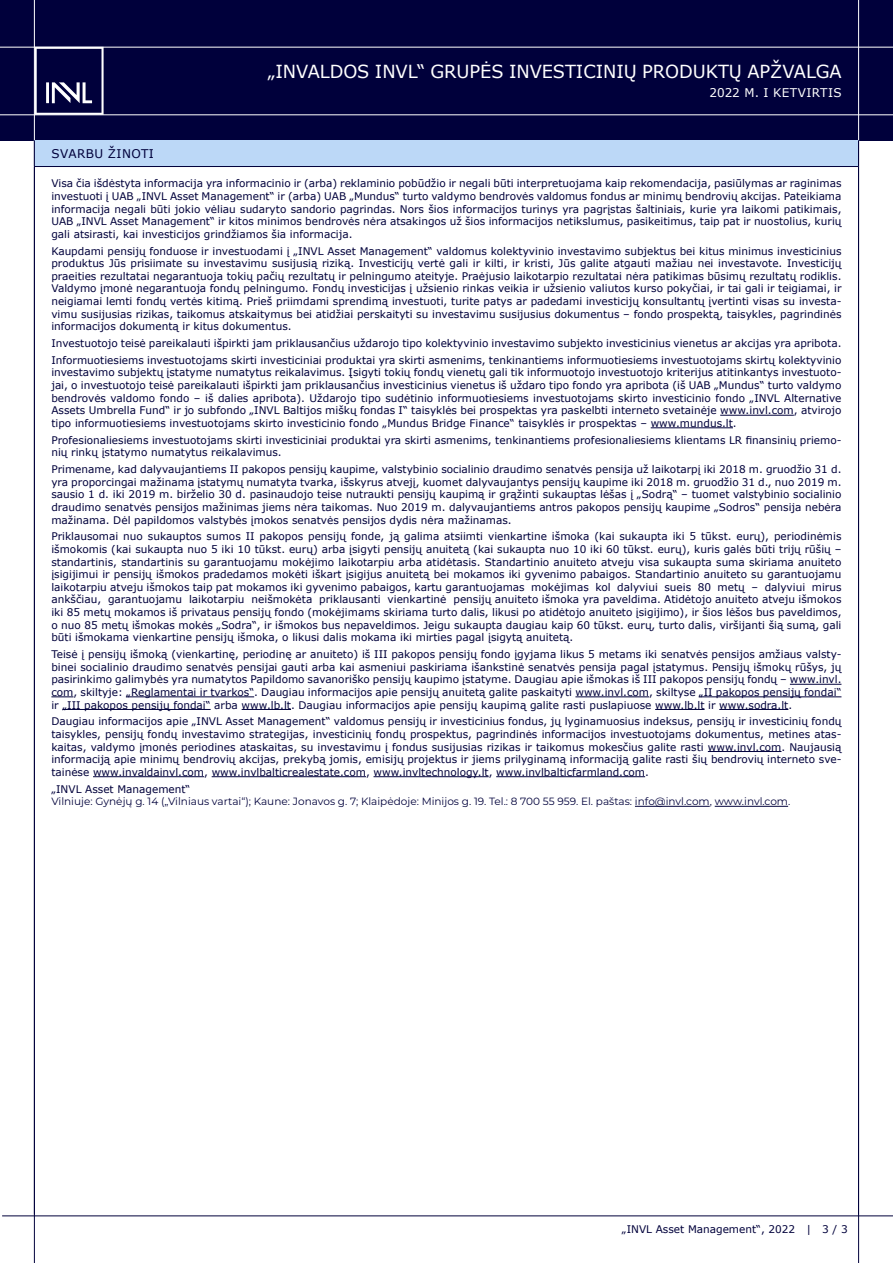
<style>
.page{position:relative;width:893px;height:1263px;background:#fff}
.page>*{position:absolute;margin:0;border:0;box-sizing:border-box;transform-origin:0 0}
.t1{font:18px "Verdana";letter-spacing:-.005em;color:#fff}
.t2{font:12px "Verdana";letter-spacing:.035em;color:#fff}
.antraste{font:12px "Verdana";letter-spacing:.035em;color:#00003b}
.t3{font:10.5px/12.6px "Verdana";color:#00003b;text-align:justify}
.t4{font:10.5px "Montserrat";color:#00003b}
</style>
<div class="page">
<div style="left:0;top:0;width:893px;height:140px;background:#00003b"></div>
<hr style="left:34px;top:0;width:1px;height:1263px;background:#00003b">
<hr style="left:34px;top:0;width:1px;height:141px;background:#fff">
<hr style="left:858px;top:0;width:1px;height:1263px;background:#00003b">
<hr style="left:858px;top:0;width:1px;height:141px;background:#fff">
<hr style="left:2px;top:1215px;width:891px;height:1px;background:#00003b">
<hr style="left:0;top:47px;width:893px;height:1px;background:#fff">
<hr style="left:0;top:114px;width:893px;height:1px;background:#fff">
<svg style="left:35px;top:47px;width:69px;height:68px"></svg>
<div style="left:34px;top:140px;width:824px;height:26px;background:#bcd8f7"></div>
<svg style="left:34px;top:140px;width:1px;height:26px"></svg>
<hr style="left:34px;top:166px;width:825px;height:1px;background:#00003b">
<hr style="left:720px;top:415px;width:74px;height:1px;background:#00003b">
<hr style="left:651px;top:427px;width:82px;height:1px;background:#00003b">
<hr style="left:790px;top:684px;width:51px;height:1px;background:#00003b">
<svg style="left:51px;top:696px;width:22px;height:1px"></svg>
<hr style="left:126px;top:696px;width:128px;height:1px;background:#00003b">
<hr style="left:575px;top:696px;width:74px;height:1px;background:#00003b">
<hr style="left:699px;top:696px;width:142px;height:1px;background:#00003b">
<hr style="left:62px;top:709px;width:149px;height:1px;background:#00003b">
<hr style="left:242px;top:709px;width:49px;height:1px;background:#00003b">
<hr style="left:655px;top:709px;width:49px;height:1px;background:#00003b">
<hr style="left:719px;top:709px;width:69px;height:1px;background:#00003b">
<hr style="left:708px;top:751px;width:73px;height:1px;background:#00003b">
<hr style="left:93px;top:776px;width:111px;height:1px;background:#00003b">
<hr style="left:212px;top:776px;width:154px;height:1px;background:#00003b">
<hr style="left:373px;top:776px;width:116px;height:1px;background:#00003b">
<hr style="left:496px;top:776px;width:149px;height:1px;background:#00003b">
<hr style="left:635px;top:806px;width:75px;height:1px;background:#00003b">
<hr style="left:715px;top:806px;width:73px;height:1px;background:#00003b">
<h1 class="t1" style="left:268px;top:59px;width:575px">„INVALDOS INVL“ GRUPĖS INVESTICINIŲ PRODUKTŲ APŽVALGA</h1>
<p class="t2" style="left:709px;top:84px;width:134px">2022 M. I KETVIRTIS</p>
<p class="antraste" style="left:52px;top:145px;width:104px">SVARBU ŽINOTI</p>
<p class="t3" style="left:51px;top:177px;width:792px">Visa čia išdėstyta informacija yra informacinio ir (arba) reklaminio pobūdžio ir negali būti interpretuojama kaip rekomendacija, pasiūlymas ar raginimas investuoti į UAB „INVL Asset Management“ ir (arba) UAB „Mundus“ turto valdymo bendrovės valdomus fondus ar minimų bendrovių akcijas. Pateikiama informacija negali būti jokio vėliau sudaryto sandorio pagrindas. Nors šios informacijos turinys yra pagrįstas šaltiniais, kurie yra laikomi patikimais, UAB „INVL Asset Management“ ir kitos minimos bendrovės nėra atsakingos už šios informacijos netikslumus, pasikeitimus, taip pat ir nuostolius, kurių gali atsirasti, kai investicijos grindžiamos šia informacija.</p>
<p class="t3" style="left:51px;top:244px;width:792px">Kaupdami pensijų fonduose ir investuodami į „INVL Asset Management“ valdomus kolektyvinio investavimo subjektus bei kitus minimus investicinius produktus Jūs prisiimate su investavimu susijusią riziką. Investicijų vertė gali ir kilti, ir kristi, Jūs galite atgauti mažiau nei investavote. Investicijų praeities rezultatai negarantuoja tokių pačių rezultatų ir pelningumo ateityje. Praėjusio laikotarpio rezultatai nėra patikimas būsimų rezultatų rodiklis.<br>Valdymo įmonė negarantuoja fondų pelningumo. Fondų investicijas į užsienio rinkas veikia ir užsienio valiutos kurso pokyčiai, ir tai gali ir teigiamai, ir neigiamai lemti fondų vertės kitimą. Prieš priimdami sprendimą investuoti, turite patys ar padedami investicijų konsultantų įvertinti visas su investa&shy;vimu susijusias rizikas, taikomus atskaitymus bei atidžiai perskaityti su investavimu susijusius dokumentus – fondo prospektą, taisykles, pagrindinės informacijos dokumentą ir kitus dokumentus.</p>
<p class="t3" style="left:51px;top:337px;width:792px">Investuotojo teisė pareikalauti išpirkti jam priklausančius uždarojo tipo kolektyvinio investavimo subjekto investicinius vienetus ar akcijas yra apribota.</p>
<p class="t3" style="left:51px;top:354px;width:792px">Informuotiesiems investuotojams skirti investiciniai produktai yra skirti asmenims, tenkinantiems informuotiesiems investuotojams skirtų kolektyvinio investavimo subjektų įstatyme numatytus reikalavimus. Įsigyti tokių fondų vienetų gali tik informuotojo investuotojo kriterijus atitinkantys investuoto&shy;jai, o investuotojo teisė pareikalauti išpirkti jam priklausančius investicinius vienetus iš uždaro tipo fondo yra apribota (iš UAB „Mundus“ turto valdymo bendrovės valdomo fondo – iš dalies apribota). Uždarojo tipo sudėtinio informuotiesiems investuotojams skirto investicinio fondo „INVL Alternative Assets Umbrella Fund“ ir jo subfondo „INVL Baltijos miškų fondas I“ taisyklės bei prospektas yra paskelbti interneto svetainėje www.invl.com, atvirojo tipo informuotiesiems investuotojams skirto investicinio fondo „Mundus Bridge Finance“ taisyklės ir prospektas – www.mundus.lt.</p>
<p class="t3" style="left:51px;top:433px;width:792px">Profesionaliesiems investuotojams skirti investiciniai produktai yra skirti asmenims, tenkinantiems profesionaliesiems klientams LR finansinių priemo&shy;nių rinkų įstatymo numatytus reikalavimus.</p>
<p class="t3" style="left:51px;top:463px;width:792px">Primename, kad dalyvaujantiems II pakopos pensijų kaupime, valstybinio socialinio draudimo senatvės pensija už laikotarpį iki 2018 m. gruodžio 31 d. yra proporcingai mažinama įstatymų numatyta tvarka, išskyrus atvejį, kuomet dalyvaujantys pensijų kaupime iki 2018 m. gruodžio 31 d., nuo 2019 m. sausio 1 d. iki 2019 m. birželio 30 d. pasinaudojo teise nutraukti pensijų kaupimą ir grąžinti sukauptas lėšas į „Sodrą“ – tuomet valstybinio socialinio draudimo senatvės pensijos mažinimas jiems nėra taikomas. Nuo 2019 m. dalyvaujantiems antros pakopos pensijų kaupime „Sodros“ pensija nebėra mažinama. Dėl papildomos valstybės įmokos senatvės pensijos dydis nėra mažinamas.</p>
<p class="t3" style="left:51px;top:530px;width:792px">Priklausomai nuo sukauptos sumos II pakopos pensijų fonde, ją galima atsiimti vienkartine išmoka (kai sukaupta iki 5 tūkst. eurų), periodinėmis išmokomis (kai sukaupta nuo 5 iki 10 tūkst. eurų) arba įsigyti pensijų anuitetą (kai sukaupta nuo 10 iki 60 tūkst. eurų), kuris galės būti trijų rūšių – standartinis, standartinis su garantuojamu mokėjimo laikotarpiu arba atidėtasis. Standartinio anuiteto atveju visa sukaupta suma skiriama anuiteto įsigijimui ir pensijų išmokos pradedamos mokėti iškart įsigijus anuitetą bei mokamos iki gyvenimo pabaigos. Standartinio anuiteto su garantuojamu laikotarpiu atveju išmokos taip pat mokamos iki gyvenimo pabaigos, kartu garantuojamas mokėjimas kol dalyviui sueis 80 metų – dalyviui mirus ankščiau, garantuojamu laikotarpiu neišmokėta priklausanti vienkartinė pensijų anuiteto išmoka yra paveldima. Atidėtojo anuiteto atveju išmokos iki 85 metų mokamos iš privataus pensijų fondo (mokėjimams skiriama turto dalis, likusi po atidėtojo anuiteto įsigijimo), ir šios lėšos bus paveldimos, o nuo 85 metų išmokas mokės „Sodra“, ir išmokos bus nepaveldimos. Jeigu sukaupta daugiau kaip 60 tūkst. eurų, turto dalis, viršijanti šią sumą, gali būti išmokama vienkartine pensijų išmoka, o likusi dalis mokama iki mirties pagal įsigytą anuitetą.</p>
<p class="t3" style="left:51px;top:648px;width:792px">Teisė į pensijų išmoką (vienkartinę, periodinę ar anuiteto) iš III pakopos pensijų fondo įgyjama likus 5 metams iki senatvės pensijos amžiaus valsty&shy;binei socialinio draudimo senatvės pensijai gauti arba kai asmeniui paskiriama išankstinė senatvės pensija pagal įstatymus. Pensijų išmokų rūšys, jų pasirinkimo galimybės yra numatytos Papildomo savanoriško pensijų kaupimo įstatyme. Daugiau apie išmokas iš III pakopos pensijų fondų – www.invl. com, skiltyje: „Reglamentai ir tvarkos“. Daugiau informacijos apie pensijų anuitetą galite paskaityti www.invl.com, skiltyse „II pakopos pensijų fondai“ ir „III pakopos pensijų fondai“ arba www.lb.lt. Daugiau informacijos apie pensijų kaupimą galite rasti puslapiuose www.lb.lt ir www.sodra.lt.</p>
<p class="t3" style="left:51px;top:715px;width:792px">Daugiau informacijos apie „INVL Asset Management“ valdomus pensijų ir investicinius fondus, jų lyginamuosius indeksus, pensijų ir investicinių fondų taisykles, pensijų fondų investavimo strategijas, investicinių fondų prospektus, pagrindinės informacijos investuotojams dokumentus, metines atas&shy;kaitas, valdymo įmonės periodines ataskaitas, su investavimu į fondus susijusias rizikas ir taikomus mokesčius galite rasti www.invl.com. Naujausią informaciją apie minimų bendrovių akcijas, prekybą jomis, emisijų projektus ir jiems prilyginamą informaciją galite rasti šių bendrovių interneto sve&shy;tainėse www.invaldainvl.com, www.invlbalticrealestate.com, www.invltechnology.lt, www.invlbalticfarmland.com.</p>
<p class="t3" style="left:51px;top:782px;width:141px">„INVL Asset Management“</p>
<p class="t4" style="left:51px;top:794px;width:740px">Vilniuje: Gynėjų g. 14 („Vilniaus vartai“); Kaune: Jonavos g. 7; Klaipėdoje: Minijos g. 19. Tel.: 8 700 55 959. El. paštas: info@invl.com, www.invl.com.</p>
<p class="t3" style="left:622px;top:1223px;width:227px">„INVL Asset Management“, 2022 | 3 / 3</p>
</div>
